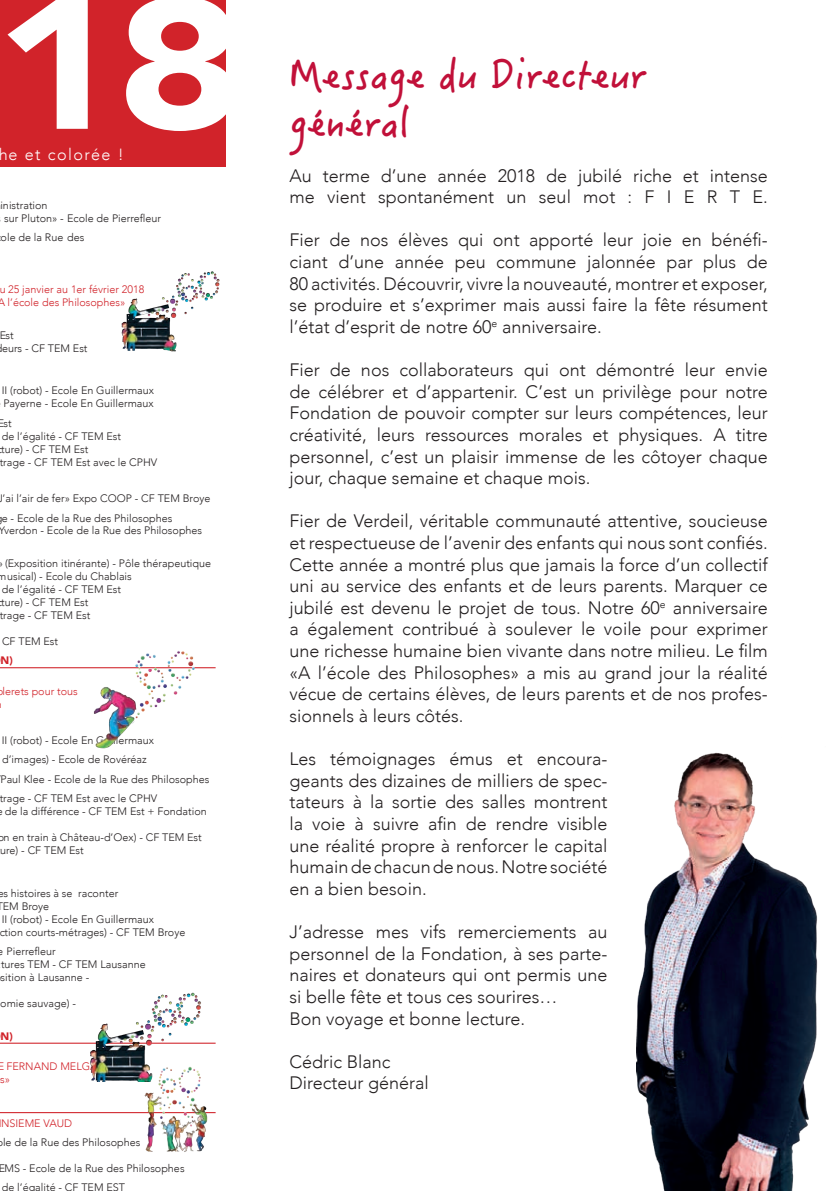
<style>
.page{position:relative;width:840px;height:1191px;background:#fff}
.page>*{position:absolute;margin:0;border:0;box-sizing:border-box;transform-origin:0 0}
.t1{font:900 183.6px "Avenir";color:#fff;scale:1.18 1}
.t2{font:40px/48px "Hanzi Pen TC W5";color:#c11039}
.t3{font:300 18px/21.6px "Avenir";color:#231f20;text-align:justify}
.t4{font:300 16.2px "Avenir";letter-spacing:.09em;color:#fff}
.t5{font:300 10.8px/13px "Avenir";color:#231f20}
.t6{font:300 10.8px/13px "Avenir";color:#d1232a}
.t7{font:900 10.8px "Avenir";color:#d1232a}
.s1{font-weight:900;color:#d1232a}
.s2{color:#d1232a}
</style>
<div class="page">
<img style="left:636px;top:752px;width:182px;height:439px">
<div style="left:0;top:0;width:225px;height:167px;background:#d1232a"></div>
<hr style="left:0;top:667px;width:215px;height:1px;background:#d1232a">
<hr style="left:0;top:1042px;width:215px;height:1px;background:#d1232a">
<hr style="left:0;top:1112px;width:215px;height:1px;background:#d1232a">
<img style="left:88px;top:651px;width:111px;height:98px">
<img style="left:88px;top:992px;width:116px;height:89px">
<img style="left:129px;top:1063px;width:87px;height:89px">
<img style="left:121px;top:271px;width:99px;height:81px">
<p class="t1" style="left:-6px;top:-92px;width:213px">18</p>
<p class="t4" style="left:-2px;top:144px;width:127px">he et colorée !</p>
<p class="t5" style="left:4px;top:199px;width:158px;text-indent:-4px">inistration<br>sur Pluton» - Ecole de Pierrefleur</p>
<p class="t5" style="left:1px;top:231px;width:85px">ole de la Rue des</p>
<p class="t6" style="left:-3px;top:283px;width:148px">u 25 janvier au 1er février 2018<br>A l’école des Philosophes»</p>
<p class="t5" style="left:-1px;top:328px;width:90px">Est<br>eurs - CF TEM Est</p>
<p class="t5" style="left:2px;top:384px;width:154px">II (robot) - Ecole En Guillermaux<br>Payerne - Ecole En Guillermaux</p>
<p class="t5" style="left:-3px;top:416px;width:161px">Est<br>de l’égalité - CF TEM Est<br>ture) - CF TEM Est<br>trage - CF TEM Est avec le CPHV</p>
<p class="t5" style="left:2px;top:488px;width:210px;line-height:19.4px">’ai l’air de fer» Expo COOP - CF TEM Broye e - Ecole de la Rue des Philosophes</p>
<p class="t5" style="left:-1px;top:524px;width:205px">Yverdon - Ecole de la Rue des Philosophes</p>
<p class="t5" style="left:5px;top:556px;width:207px">(Exposition itinérante) - Pôle thérapeutique</p>
<p class="t5" style="left:-2px;top:569px;width:135px">musical) - Ecole du Chablais</p>
<p class="t5" style="left:2px;top:582px;width:121px">de l’égalité - CF TEM Est</p>
<p class="t5" style="left:1px;top:595px;width:89px">ture) - CF TEM Est</p>
<p class="t5" style="left:0;top:608px;width:92px">trage - CF TEM Est</p>
<p class="t5" style="left:1px;top:631px;width:59px;line-height:19.4px">CF TEM Est<br><span class="s1">N)</span></p>
<p class="t6" style="left:3px;top:684px;width:77px">lerets pour tous</p>
<p class="t5" style="left:0;top:730px;width:211px;line-height:19.4px">II (robot) - Ecole En Guillermaux<br>d’images) - Ecole de Rovéréaz<br>Paul Klee - Ecole de la Rue des Philosophes trage - CF TEM Est avec le CPHV</p>
<p class="t5" style="left:5px;top:805px;width:203px">de la différence - CF TEM Est + Fondation</p>
<p class="t5" style="left:-3px;top:831px;width:206px">on en train à Château-d’Oex) - CF TEM Est ure) - CF TEM Est</p>
<p class="t5" style="left:-3px;top:886px;width:122px">es histoires à se raconter</p>
<p class="t5" style="left:3px;top:899px;width:48px">EM Broye</p>
<p class="t5" style="left:2px;top:912px;width:154px">II (robot) - Ecole En Guillermaux</p>
<p class="t5" style="left:-1px;top:925px;width:187px">ction courts-métrages) - CF TEM Broye</p>
<p class="t5" style="left:-2px;top:945px;width:149px">e Pierrefleur<br>tures TEM - CF TEM Lausanne sition à Lausanne -</p>
<p class="t5" style="left:0;top:997px;width:77px">omie sauvage) -</p>
<p class="t7" style="left:1px;top:1026px;width:14px">N)</p>
<p class="t6" style="left:-3px;top:1060px;width:108px">E FERNAND MELGAR s»</p>
<p class="t5" style="left:1px;top:1113px;width:141px;line-height:19.4px"><span class="s2">NSIEME VAUD<br></span>le de la Rue des Philosophes</p>
<p class="t5" style="left:2px;top:1158px;width:184px;line-height:19.4px;text-indent:-4px">EMS - Ecole de la Rue des Philosophes de l’égalité - CF TEM EST</p>
<p class="t2" style="left:289px;top:50px;width:358px">Message du Directeur général</p>
<p class="t3" style="left:289px;top:165px;width:479px">Au terme d’une année 2018 de jubilé riche et intense me vient spontanément un seul mot : F I E R T E.</p>
<p class="t3" style="left:289px;top:229px;width:479px">Fier de nos élèves qui ont apporté leur joie en bénéfi&shy;ciant d’une année peu commune jalonnée par plus de 80 activités. Découvrir, vivre la nouveauté, montrer et exposer, se produire et s’exprimer mais aussi faire la fête résument l’état d’esprit de notre 60<sup>e</sup> anniversaire.</p>
<p class="t3" style="left:289px;top:359px;width:479px">Fier de nos collaborateurs qui ont démontré leur envie de célébrer et d’appartenir. C’est un privilège pour notre Fondation de pouvoir compter sur leurs compétences, leur créativité, leurs ressources morales et physiques. A titre personnel, c’est un plaisir immense de les côtoyer chaque jour, chaque semaine et chaque mois.</p>
<p class="t3" style="left:289px;top:510px;width:479px">Fier de Verdeil, véritable communauté attentive, soucieuse et respectueuse de l’avenir des enfants qui nous sont confiés.<br>Cette année a montré plus que jamais la force d’un collectif uni au service des enfants et de leurs parents. Marquer ce jubilé est devenu le projet de tous. Notre 60<sup>e</sup> anniversaire a également contribué à soulever le voile pour exprimer une richesse humaine bien vivante dans notre milieu. Le film «A l’école des Philosophes» a mis au grand jour la réalité vécue de certains élèves, de leurs parents et de nos profes&shy;sionnels à leurs côtés.</p>
<p class="t3" style="left:289px;top:748px;width:319px">Les témoignages émus et encoura&shy;geants des dizaines de milliers de spec&shy;tateurs à la sortie des salles montrent la voie à suivre afin de rendre visible une réalité propre à renforcer le capital humain de chacun de nous. Notre société en a bien besoin.</p>
<p class="t3" style="left:289px;top:921px;width:319px">J’adresse mes vifs remerciements au personnel de la Fondation, à ses parte&shy;naires et donateurs qui ont permis une si belle fête et tous ces sourires…</p>
<p class="t3" style="left:289px;top:1007px;width:237px">Bon voyage et bonne lecture.</p>
<p class="t3" style="left:289px;top:1050px;width:102px">Cédric Blanc</p>
<p class="t3" style="left:289px;top:1072px;width:141px">Directeur général</p>
</div>
